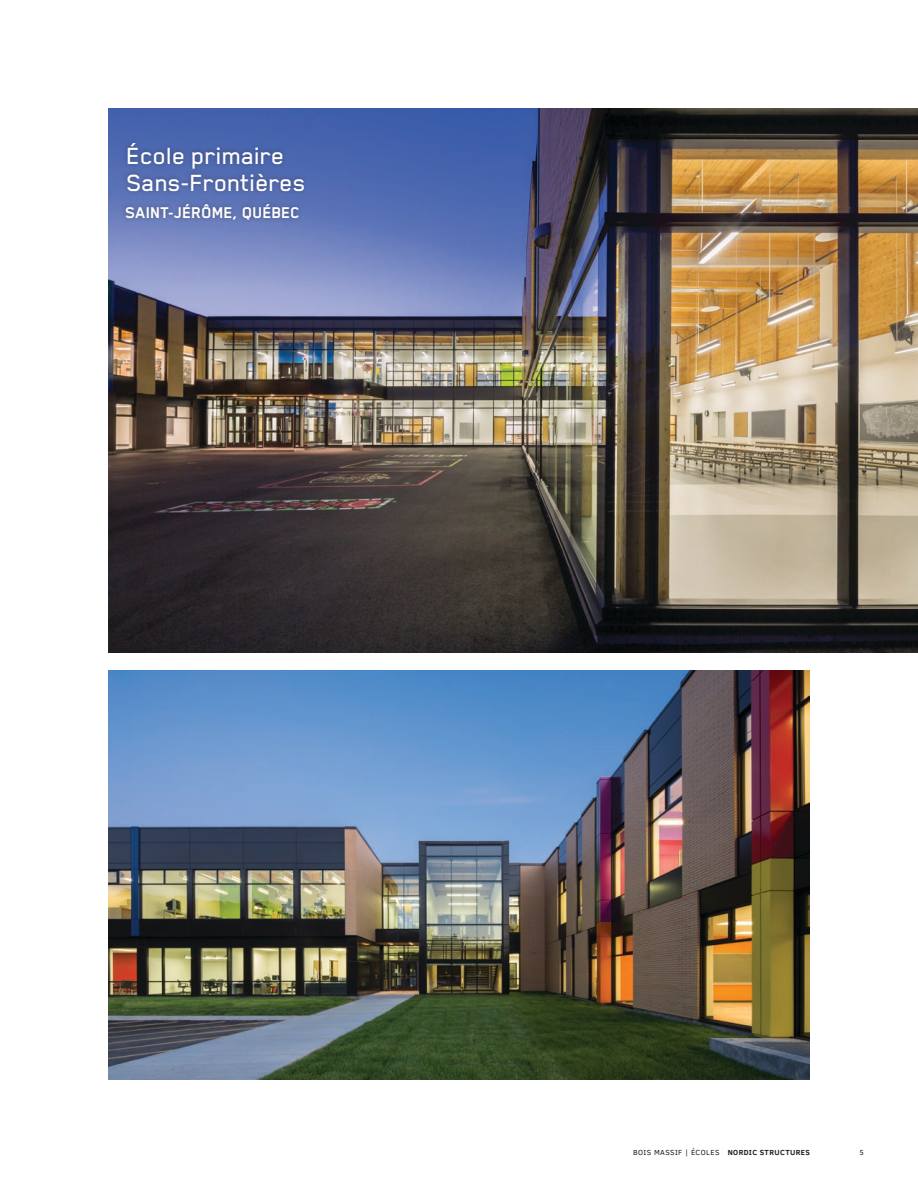
<style>
.page{position:relative;width:918px;height:1188px;background:#fff}
.page>*{position:absolute;margin:0;border:0;box-sizing:border-box;transform-origin:0 0}
.t1{font:500 27px/27px "Blender Pro";color:#fff}
.Titres{font:700 18px "Blender Pro";letter-spacing:-.01em;color:#fff}
.t2{font:7.5px "Clear Sans";letter-spacing:.05em;color:#231f20}
.s1{font-weight:700}
</style>
<div class="page">
<img style="left:108px;top:108px;width:810px;height:544px">
<img style="left:108px;top:670px;width:702px;height:410px">
<div style="left:121px;top:138px;width:188px;height:86px;background:#231f20;opacity:.4"></div>
<p class="t1" style="left:127px;top:141px;width:181px">École primaire<br>Sans-Frontières</p>
<p class="Titres" style="left:125px;top:203px;width:177px">SAINT-JÉRÔME, QUÉBEC</p>
<p class="t2" style="left:633px;top:1147px;width:178px">BOIS MASSIF | ÉCOLES <span class="s1">NORDIC STRUCTURES</span></p>
<p class="t2" style="left:860px;top:1147px;width:6px">5</p>
</div>
